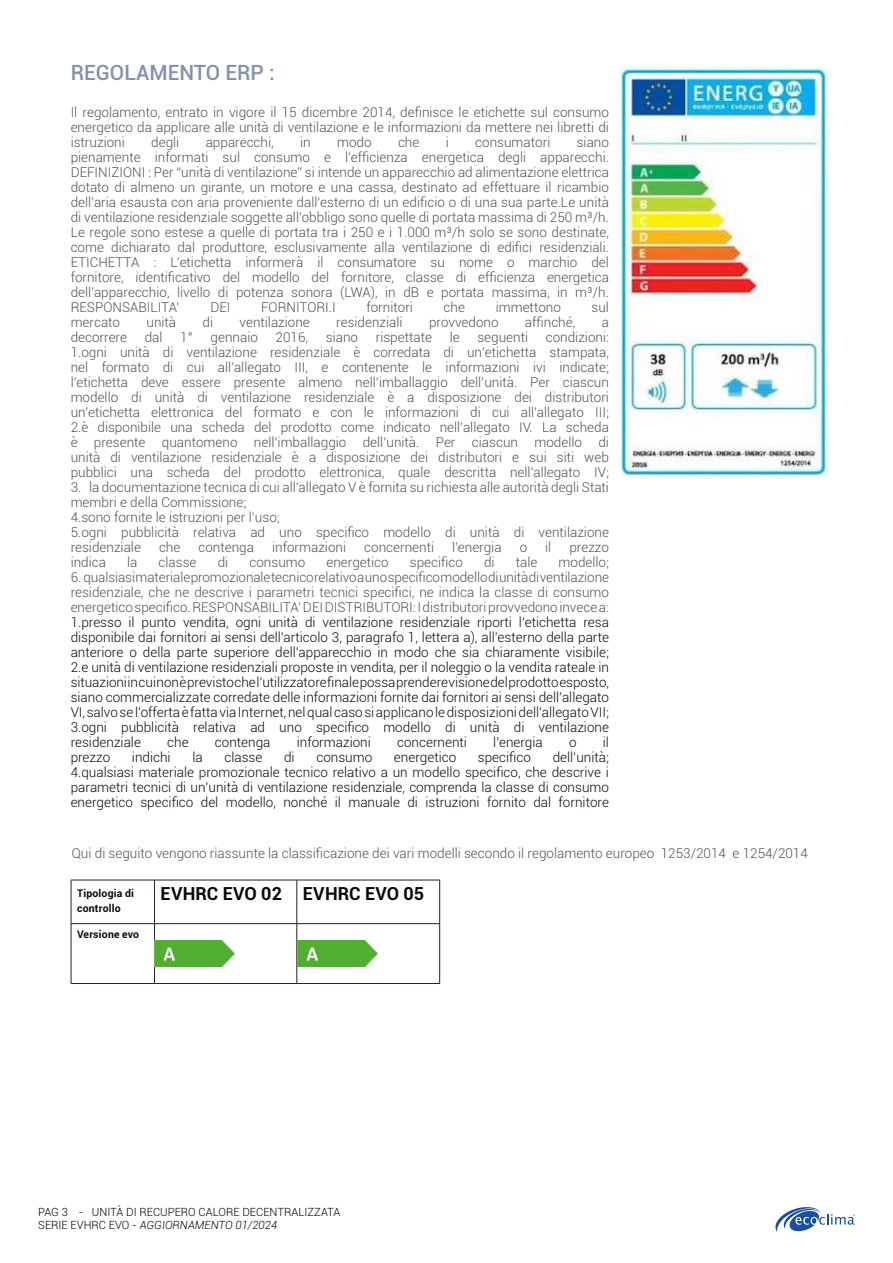
<style>
.page{position:relative;width:893px;height:1263px;background:#fff}
.page>*{position:absolute;margin:0;border:0;box-sizing:border-box;transform-origin:0 0}
.t1{font:500 21px "Roboto";color:#8490b1}
.Testo{font:700 18px "Roboto";letter-spacing:.005em;color:#0c0806}
.Testo-2{font:300 13.5px/15px "Roboto";color:#4f5152;text-align:justify}
.Testo-3{font:300 13.5px/15px "Roboto";color:#0c0806;text-align:justify}
.t2{font:300 11.25px/13.5px "Roboto";color:#000001}
.Testo-4{font:700 10.5px/15px "Roboto";letter-spacing:.02em;color:#0c0806}
.s1{font-style:italic}
</style>
<div class="page">
<svg style="left:775px;top:1207px;width:80px;height:25px"></svg>
<img style="left:619px;top:66px;width:208px;height:412px">
<svg style="left:72px;top:881px;width:367px;height:102px"></svg>
<hr style="left:71px;top:880px;width:84px;height:1px;background:#231f20">
<hr style="left:71px;top:880px;width:1px;height:43px;background:#231f20">
<hr style="left:155px;top:880px;width:142px;height:1px;background:#231f20">
<hr style="left:154px;top:880px;width:1px;height:43px;background:#231f20">
<hr style="left:297px;top:880px;width:143px;height:1px;background:#231f20">
<hr style="left:297px;top:880px;width:1px;height:43px;background:#231f20">
<hr style="left:439px;top:880px;width:1px;height:43px;background:#231f20">
<hr style="left:71px;top:923px;width:84px;height:1px;background:#231f20">
<hr style="left:71px;top:924px;width:1px;height:59px;background:#231f20">
<hr style="left:155px;top:923px;width:142px;height:1px;background:#231f20">
<hr style="left:154px;top:924px;width:1px;height:59px;background:#231f20">
<hr style="left:297px;top:923px;width:143px;height:1px;background:#231f20">
<hr style="left:297px;top:924px;width:1px;height:59px;background:#231f20">
<hr style="left:439px;top:924px;width:1px;height:59px;background:#231f20">
<hr style="left:71px;top:983px;width:84px;height:1px;background:#231f20">
<hr style="left:155px;top:983px;width:142px;height:1px;background:#231f20">
<hr style="left:297px;top:983px;width:143px;height:1px;background:#231f20">
<img style="left:155px;top:941px;width:83px;height:25px">
<img style="left:297px;top:941px;width:83px;height:25px">
<p class="t1" style="left:71px;top:58px;width:205px">REGOLAMENTO ERP :</p>
<p class="Testo-2" style="left:71px;top:105px;width:540px">Il regolamento, entrato in vigore il 15 dicembre 2014, definisce le etichette sul consumo energetico da applicare alle unità di ventilazione e le informazioni da mettere nei libretti di</p>
<p class="Testo-2" style="left:71px;top:135px;width:56px">istruzioni</p>
<p class="Testo-2" style="left:151px;top:135px;width:30px">degli</p>
<p class="Testo-2" style="left:206px;top:135px;width:70px">apparecchi,</p>
<p class="Testo-2" style="left:300px;top:135px;width:12px">in</p>
<p class="Testo-2" style="left:337px;top:135px;width:36px">modo</p>
<p class="Testo-2" style="left:398px;top:135px;width:23px">che</p>
<p class="Testo-2" style="left:446px;top:135px;width:5px">i</p>
<p class="Testo-2" style="left:475px;top:135px;width:77px">consumatori</p>
<p class="Testo-2" style="left:577px;top:135px;width:34px">siano</p>
<p class="Testo-2" style="left:71px;top:150px;width:540px">pienamente informati sul consumo e l’efficienza energetica degli apparecchi.</p>
<p class="Testo-2" style="left:71px;top:165px;width:540px">DEFINIZIONI : Per “unità di ventilazione” si intende un apparecchio ad alimentazione elettrica dotato di almeno un girante, un motore e una cassa, destinato ad effettuare il ricambio dell’aria esausta con aria proveniente dall’esterno di un edificio o di una sua parte.Le unità di ventilazione residenziale soggette all’obbligo sono quelle di portata massima di 250 m³/h.<br>Le regole sono estese a quelle di portata tra i 250 e i 1.000 m³/h solo se sono destinate, come dichiarato dal produttore, esclusivamente alla ventilazione di edifici residenziali.</p>
<p class="Testo-2" style="left:71px;top:255px;width:540px">ETICHETTA : L’etichetta informerà il consumatore su nome o marchio del fornitore, identificativo del modello del fornitore, classe di efficienza energetica dell’apparecchio, livello di potenza sonora (LWA), in dB e portata massima, in m³/h.</p>
<p class="Testo-2" style="left:71px;top:300px;width:111px">RESPONSABILITA’</p>
<p class="Testo-2" style="left:210px;top:300px;width:22px">DEI</p>
<p class="Testo-2" style="left:261px;top:300px;width:76px">FORNITORI.I</p>
<p class="Testo-2" style="left:366px;top:300px;width:48px">fornitori</p>
<p class="Testo-2" style="left:444px;top:300px;width:23px">che</p>
<p class="Testo-2" style="left:496px;top:300px;width:67px">immettono</p>
<p class="Testo-2" style="left:591px;top:300px;width:19px">sul</p>
<p class="Testo-2" style="left:71px;top:315px;width:51px">mercato</p>
<p class="Testo-2" style="left:146px;top:315px;width:31px">unità</p>
<p class="Testo-2" style="left:203px;top:315px;width:12px">di</p>
<p class="Testo-2" style="left:240px;top:315px;width:72px">ventilazione</p>
<p class="Testo-2" style="left:336px;top:315px;width:68px">residenziali</p>
<p class="Testo-2" style="left:429px;top:315px;width:71px">provvedono</p>
<p class="Testo-2" style="left:525px;top:315px;width:52px">affinché,</p>
<p class="Testo-2" style="left:602px;top:315px;width:9px">a</p>
<p class="Testo-2" style="left:71px;top:330px;width:58px">decorrere</p>
<p class="Testo-2" style="left:145px;top:330px;width:19px">dal</p>
<p class="Testo-2" style="left:180px;top:330px;width:14px">1°</p>
<p class="Testo-2" style="left:211px;top:330px;width:49px">gennaio</p>
<p class="Testo-2" style="left:276px;top:330px;width:34px">2016,</p>
<p class="Testo-2" style="left:326px;top:330px;width:34px">siano</p>
<p class="Testo-2" style="left:376px;top:330px;width:58px">rispettate</p>
<p class="Testo-2" style="left:450px;top:330px;width:12px">le</p>
<p class="Testo-2" style="left:477px;top:330px;width:52px">seguenti</p>
<p class="Testo-2" style="left:546px;top:330px;width:65px">condizioni:</p>
<p class="Testo-2" style="left:71px;top:345px;width:540px">1.ogni unità di ventilazione residenziale è corredata di un’etichetta stampata, nel formato di cui all’allegato III, e contenente le informazioni ivi indicate; l’etichetta deve essere presente almeno nell’imballaggio dell’unità. Per ciascun modello di unità di ventilazione residenziale è a disposizione dei distributori un’etichetta elettronica del formato e con le informazioni di cui all’allegato III;</p>
<p class="Testo-2" style="left:71px;top:420px;width:540px">2.è disponibile una scheda del prodotto come indicato nell’allegato IV. La scheda è presente quantomeno nell’imballaggio dell’unità. Per ciascun modello di unità di ventilazione residenziale è a disposizione dei distributori e sui siti web pubblici una scheda del prodotto elettronica, quale descritta nell’allegato IV;</p>
<p class="Testo-2" style="left:71px;top:480px;width:540px">3. la documentazione tecnica di cui all’allegato V è fornita su richiesta alle autorità degli Stati membri e della Commissione;</p>
<p class="Testo-2" style="left:71px;top:510px;width:211px">4.sono fornite le istruzioni per l’uso;</p>
<p class="Testo-2" style="left:71px;top:525px;width:540px">5.ogni pubblicità relativa ad uno specifico modello di unità di ventilazione residenziale</p>
<p class="Testo-2" style="left:159px;top:540px;width:23px">che</p>
<p class="Testo-2" style="left:198px;top:540px;width:57px">contenga</p>
<p class="Testo-2" style="left:272px;top:540px;width:76px">informazioni</p>
<p class="Testo-2" style="left:364px;top:540px;width:71px">concernenti</p>
<p class="Testo-2" style="left:452px;top:540px;width:51px">l’energia</p>
<p class="Testo-2" style="left:520px;top:540px;width:9px">o</p>
<p class="Testo-2" style="left:545px;top:540px;width:8px">il</p>
<p class="Testo-2" style="left:569px;top:540px;width:41px">prezzo</p>
<p class="Testo-2" style="left:71px;top:555px;width:37px">indica</p>
<p class="Testo-2" style="left:127px;top:555px;width:12px">la</p>
<p class="Testo-2" style="left:159px;top:555px;width:39px">classe</p>
<p class="Testo-2" style="left:218px;top:555px;width:12px">di</p>
<p class="Testo-2" style="left:249px;top:555px;width:57px">consumo</p>
<p class="Testo-2" style="left:326px;top:555px;width:64px">energetico</p>
<p class="Testo-2" style="left:410px;top:555px;width:55px">specifico</p>
<p class="Testo-2" style="left:484px;top:555px;width:12px">di</p>
<p class="Testo-2" style="left:516px;top:555px;width:23px">tale</p>
<p class="Testo-2" style="left:558px;top:555px;width:52px">modello;</p>
<p class="Testo-2" style="left:71px;top:570px;width:540px">6. qualsiasi materiale promozionale tecnico relativo a uno specifico modello di unità di ventilazione residenziale, che ne descrive i parametri tecnici specifici, ne indica la classe di consumo energetico specifico. RESPONSABILITA’ DEI DISTRIBUTORI: I distributori provvedono invece a:</p>
<p class="Testo-3" style="left:71px;top:615px;width:540px">1.presso il punto vendita, ogni unità di ventilazione residenziale riporti l’etichetta resa disponibile dai fornitori ai sensi dell’articolo 3, paragrafo 1, lettera a), all’esterno della parte anteriore o della parte superiore dell’apparecchio in modo che sia chiaramente visibile;</p>
<p class="Testo-3" style="left:71px;top:660px;width:540px">2.e unità di ventilazione residenziali proposte in vendita, per il noleggio o la vendita rateale in situazioni in cui non è previsto che l’utilizzatore finale possa prendere visione del prodotto esposto, siano commercializzate corredate delle informazioni fornite dai fornitori ai sensi dell’allegato VI, salvo se l’offerta è fatta via Internet, nel qual caso si applicano le disposizioni dell’allegato VII;</p>
<p class="Testo-3" style="left:71px;top:720px;width:540px">3.ogni pubblicità relativa ad uno specifico modello di unità di ventilazione residenziale</p>
<p class="Testo-3" style="left:167px;top:735px;width:23px">che</p>
<p class="Testo-3" style="left:215px;top:735px;width:57px">contenga</p>
<p class="Testo-3" style="left:297px;top:735px;width:76px">informazioni</p>
<p class="Testo-3" style="left:397px;top:735px;width:71px">concernenti</p>
<p class="Testo-3" style="left:493px;top:735px;width:51px">l’energia</p>
<p class="Testo-3" style="left:569px;top:735px;width:9px">o</p>
<p class="Testo-3" style="left:603px;top:735px;width:8px">il</p>
<p class="Testo-3" style="left:71px;top:750px;width:41px">prezzo</p>
<p class="Testo-3" style="left:132px;top:750px;width:40px">indichi</p>
<p class="Testo-3" style="left:192px;top:750px;width:12px">la</p>
<p class="Testo-3" style="left:224px;top:750px;width:39px">classe</p>
<p class="Testo-3" style="left:284px;top:750px;width:12px">di</p>
<p class="Testo-3" style="left:316px;top:750px;width:57px">consumo</p>
<p class="Testo-3" style="left:394px;top:750px;width:64px">energetico</p>
<p class="Testo-3" style="left:478px;top:750px;width:55px">specifico</p>
<p class="Testo-3" style="left:553px;top:750px;width:58px">dell’unità;</p>
<p class="Testo-3" style="left:71px;top:765px;width:540px">4.qualsiasi materiale promozionale tecnico relativo a un modello specifico, che descrive i parametri tecnici di un’unità di ventilazione residenziale, comprenda la classe di consumo energetico specifico del modello, nonché il manuale di istruzioni fornito dal fornitore</p>
<p class="Testo-2" style="left:72px;top:845px;width:738px">Qui di seguito vengono riassunte la classificazione dei vari modelli secondo il regolamento europeo 1253/2014 e 1254/2014</p>
<p class="Testo-4" style="left:77px;top:885px;width:59px">Tipologia di controllo</p>
<p class="Testo" style="left:161px;top:880px;width:123px">EVHRC EVO 02</p>
<p class="Testo" style="left:303px;top:880px;width:123px">EVHRC EVO 05</p>
<p class="Testo-4" style="left:77px;top:926px;width:64px">Versione evo</p>
<p class="t2" style="left:38px;top:1204px;width:304px">PAG 3 - UNITÀ DI RECUPERO CALORE DECENTRALIZZATA<br>SERIE EVHRC EVO - <span class="s1">AGGIORNAMENTO 01/2024</span></p>
</div>
